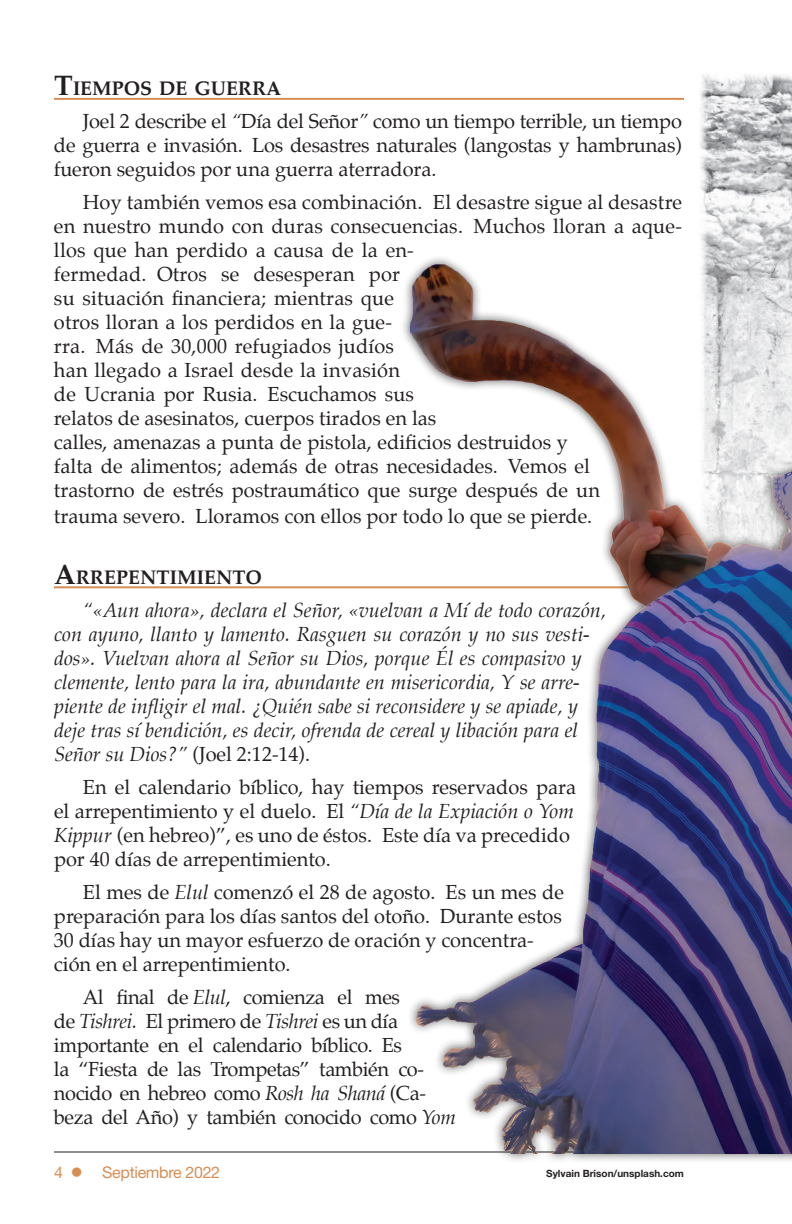
<style>
.page{position:relative;width:792px;height:1224px;background:#fff}
.page>*{position:absolute;margin:0;border:0;box-sizing:border-box;transform-origin:0 0}
.t1{font:20px/24px "Palatino CE";color:#231f20}
.t2{font:italic 20px/24px "Palatino CE";color:#231f20}
.t3{font:20px/24px "Palatino CE";letter-spacing:-.02em;color:#231f20}
.t4{font:700 19.6px "Palatino CE";color:#231f20}
.t5{font:16px "Helvetica Neue LT Std";letter-spacing:-.02em;color:#d68e54}
.t6{font:700 10px "Helvetica Neue LT Std";color:#231f20}
.s1{font-size:28px}
.s2{font-style:italic}
.s3{font-style:normal}
</style>
<div class="page">
<img style="left:700px;top:74px;width:92px;height:145px">
<hr style="left:54px;top:1152px;width:630px;height:1px;background:#231f20">
<hr style="left:54px;top:98px;width:630px;height:2px;background:#d68e54">
<hr style="left:54px;top:586px;width:614px;height:2px;background:#d68e54">
<div style="left:400px;top:254px;width:392px;height:910px;background:#231f20;opacity:.75"></div>
<img style="left:408px;top:219px;width:384px;height:934px">
<p class="t4" style="left:54px;top:76px;width:229px"><span class="s1">T</span>IEMPOS DE GUERRA</p>
<p class="t1" style="left:54px;top:111px;width:630px;text-align:justify;text-indent:29px">Joel 2 describe el <span class="s2">“</span>Día del Señor<span class="s2">”</span> como un tiempo terrible, un tiempo de guerra e invasión. Los desastres naturales (langostas y hambrunas) fueron seguidos por una guerra aterradora.</p>
<p class="t1" style="left:54px;top:192px;width:630px;text-indent:29px">Hoy también vemos esa combinación. El desastre sigue al desastre en nuestro mundo con duras consecuencias. Muchos lloran a aque&shy;llos que han perdido a causa de la en-<br>fermedad. Otros se desesperan por<br>su situación financiera; mientras que<br>otros lloran a los perdidos en la gue-<br>rra. Más de 30,000 refugiados judíos<br>han llegado a Israel desde la invasión<br>de Ucrania por Rusia. Escuchamos sus<br>relatos de asesinatos, cuerpos tirados en las<br>calles, amenazas a punta de pistola, edificios destruidos y<br>falta de alimentos; además de otras necesidades. Vemos el<br>trastorno de estrés postraumático que surge después de un</p>
<p class="t1" style="left:54px;top:506px;width:540px">trauma severo. Lloramos con ellos por todo lo que se pierde.</p>
<p class="t4" style="left:54px;top:565px;width:209px"><span class="s1">A</span>RREPENTIMIENTO</p>
<p class="t2" style="left:54px;top:600px;width:554px;text-indent:29px">“«Aun ahora», declara el Señor, «vuelvan a Mí de todo corazón, con ayuno, llanto y lamento. Rasguen su corazón y no sus vesti&shy;dos». Vuelvan ahora al Señor su Dios, porque Él es compasivo y clemente, lento para la ira, abundante en misericordia, Y se arre&shy;piente de infligir el mal. ¿Quién sabe si reconsidere y se apiade, y deje tras sí bendición, es decir, ofrenda de cereal y libación para el Señor su Dios?” <span class="s3">(Joel 2:12-14).</span></p>
<p class="t1" style="left:54px;top:777px;width:524px;text-indent:29px">En el calendario bíblico, hay tiempos reservados para el arrepentimiento y el duelo. El <span class="s2">“Día de la Expiación o Yom Kippur</span> (en hebreo)”, es uno de éstos. Este día va precedido por 40 días de arrepentimiento.</p>
<p class="t1" style="left:54px;top:882px;width:512px;text-indent:29px">El mes de <span class="s2">Elul</span> comenzó el 28 de agosto. Es un mes de preparación para los días santos del otoño. Durante estos 30 días hay un mayor esfuerzo de oración y concentra&shy;ción en el arrepentimiento.</p>
<p class="t3" style="left:54px;top:987px;width:403px;text-indent:29px">Al final de <span class="s2">Elul</span>, comienza el mes<br>de <span class="s2">Tishrei.</span> El primero de <span class="s2">Tishrei</span> es un día importante en el calendario bíblico. Es<br>la “Fiesta de las Trompetas” también co&shy;nocido en hebreo como <span class="s2">Rosh ha Shaná</span> (Ca&shy;beza del Año) y también conocido como <span class="s2">Yom</span></p>
<p class="t5" style="left:54px;top:1162px;width:168px">4 ● Septiembre 2022</p>
<p class="t6" style="left:546px;top:1168px;width:139px">Sylvain Brison/unsplash.com</p>
</div>
